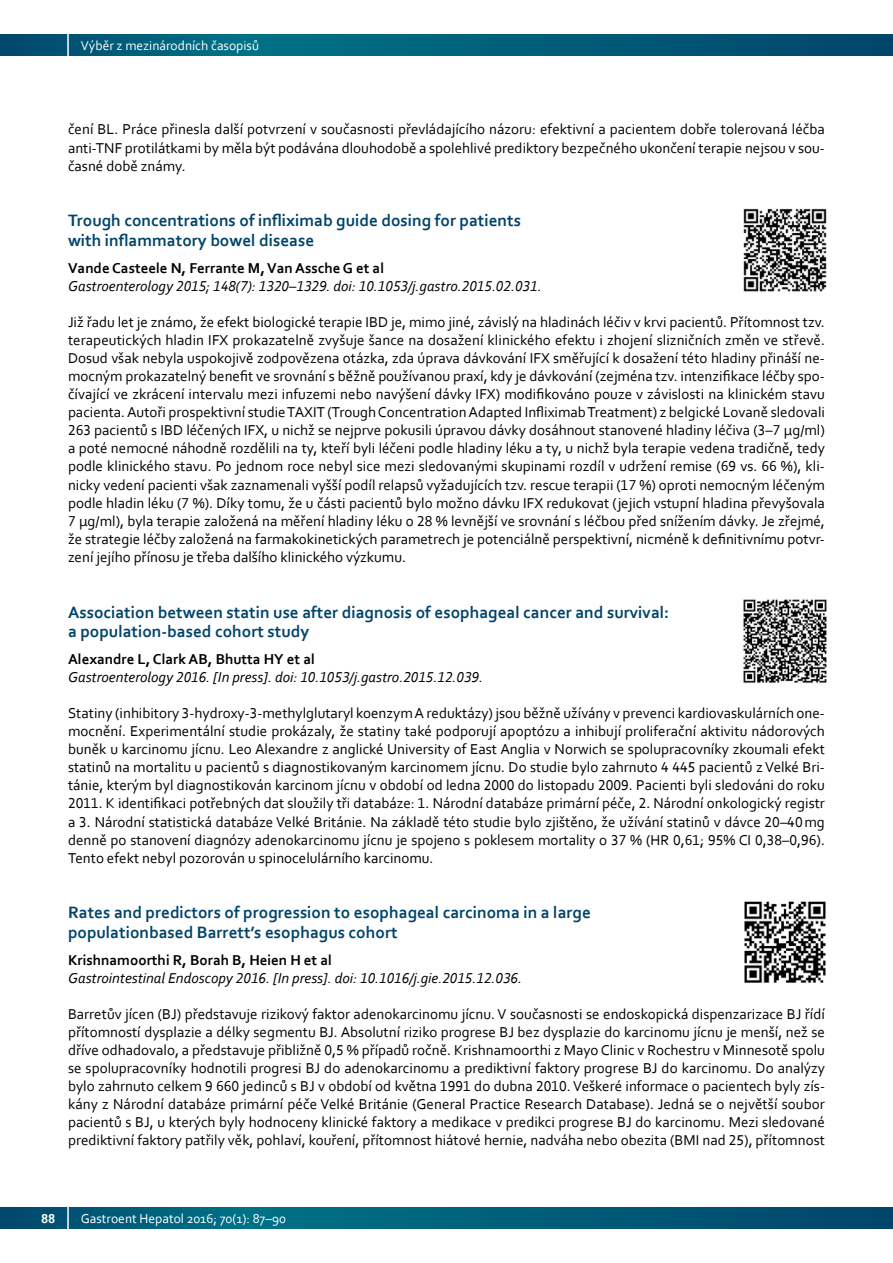
<style>
.page{position:relative;width:893px;height:1263px;background:#fff}
.page>*{position:absolute;margin:0;border:0;box-sizing:border-box;transform-origin:0 0}
.t1{font:700 17.25px/19.6px "Corbel";color:#00446b}
.t2{font:15px/18.1px "Corbel";color:#000;text-align:justify}
.t3{font:italic 15px "Corbel";color:#000}
.t4{font:700 15px "Corbel";color:#000}
.t5{font:13.5px "Corbel";color:#fff}
.t6{font:700 13.5px "Corbel";color:#fff}
</style>
<div class="page">
<svg style="left:0;top:34px;width:893px;height:22px;background:#005b79"></svg>
<hr style="left:67px;top:0;width:2px;height:74px;background:#fff">
<svg style="left:0;top:1207px;width:893px;height:22px;background:#005b79"></svg>
<hr style="left:67px;top:1185px;width:2px;height:74px;background:#fff">
<img style="left:743px;top:208px;width:84px;height:84px">
<img style="left:743px;top:599px;width:84px;height:84px">
<img style="left:744px;top:901px;width:82px;height:82px">
<p class="t5" style="left:81px;top:37px;width:180px">Výběr z mezinárodních časopisů</p>
<p class="t5" style="left:81px;top:37px;width:279px">Hereditárny angioedém k príčina bolestí brucha</p>
<p class="t2" style="left:68px;top:120px;width:758px">čení BL. Práce přinesla další potvrzení v současnosti převládajícího názoru: efektivní a pacientem dobře tolerovaná léčba anti-TNF protilátkami by měla být podávána dlouhodobě a spolehlivé prediktory bezpečného ukončení terapie nejsou v sou&shy;časné době známy.</p>
<p class="t1" style="left:68px;top:210px;width:454px">Trough concentrations of infliximab guide dosing for patients with inflammatory bowel disease</p>
<p class="t4" style="left:68px;top:258px;width:318px">Vande Casteele N, Ferrante M, Van Assche G et al</p>
<p class="t3" style="left:68px;top:276px;width:475px">Gastroenterology 2015; 148(7): 1320–1329. doi: 10.1053/j.gastro.2015.02.031.</p>
<p class="t2" style="left:68px;top:312px;width:758px">Již řadu let je známo, že efekt biologické terapie IBD je, mimo jiné, závislý na hladinách léčiv v krvi pacientů. Přítomnost tzv. terapeutických hladin IFX prokazatelně zvyšuje šance na dosažení klinického efektu i zhojení slizničních změn ve střevě.<br>Dosud však nebyla uspokojivě zodpovězena otázka, zda úprava dávkování IFX směřující k dosažení této hladiny přináší ne&shy;mocným prokazatelný benefit ve srovnání s běžně používanou praxí, kdy je dávkování (zejména tzv. intenzifikace léčby spo&shy;čívající ve zkrácení intervalu mezi infuzemi nebo navýšení dávky IFX) modifikováno pouze v závislosti na klinickém stavu pacienta. Autoři prospektivní studie TAXIT (Trough Concentration Adapted Infliximab Treatment) z belgické Lovaně sledovali 263 pacientů s IBD léčených IFX, u nichž se nejprve pokusili úpravou dávky dosáhnout stanovené hladiny léčiva (3–7 µg/ml) a poté nemocné náhodně rozdělili na ty, kteří byli léčeni podle hladiny léku a ty, u nichž byla terapie vedena tradičně, tedy podle klinického stavu. Po jednom roce nebyl sice mezi sledovanými skupinami rozdíl v udržení remise (69 vs. 66 %), kli&shy;nicky vedení pacienti však zaznamenali vyšší podíl relapsů vyžadujících tzv. rescue terapii (17 %) oproti nemocným léčeným podle hladin léku (7 %). Díky tomu, že u části pacientů bylo možno dávku IFX redukovat (jejich vstupní hladina převyšovala 7 µg/ml), byla terapie založená na měření hladiny léku o 28 % levnější ve srovnání s léčbou před snížením dávky. Je zřejmé, že strategie léčby založená na farmakokinetických parametrech je potenciálně perspektivní, nicméně k definitivnímu potvr&shy;zení jejího přínosu je třeba dalšího klinického výzkumu.</p>
<p class="t1" style="left:68px;top:602px;width:603px">Association between statin use after diagnosis of esophageal cancer and survival: a population-based cohort study</p>
<p class="t4" style="left:68px;top:649px;width:248px">Alexandre L, Clark AB, Bhutta HY et al</p>
<p class="t3" style="left:68px;top:668px;width:417px">Gastroenterology 2016. [In press]. doi: 10.1053/j.gastro.2015.12.039.</p>
<p class="t2" style="left:68px;top:704px;width:758px">Statiny (inhibitory 3-hydroxy-3-methylglutaryl koenzym A reduktázy) jsou běžně užívány v prevenci kardiovaskulárních one&shy;mocnění. Experimentální studie prokázaly, že statiny také podporují apoptózu a inhibují proliferační aktivitu nádorových buněk u karcinomu jícnu. Leo Alexandre z anglické University of East Anglia v Norwich se spolupracovníky zkoumali efekt statinů na mortalitu u pacientů s diagnostikovaným karcinomem jícnu. Do studie bylo zahrnuto 4 445 pacientů z Velké Bri&shy;tánie, kterým byl diagnostikován karcinom jícnu v období od ledna 2000 do listopadu 2009. Pacienti byli sledováni do roku 2011. K identifikaci potřebných dat sloužily tři databáze: 1. Národní databáze primární péče, 2. Národní onkologický registr a 3. Národní statistická databáze Velké Británie. Na základě této studie bylo zjištěno, že užívání statinů v dávce 20–40mg denně po stanovení diagnózy adenokarcinomu jícnu je spojeno s poklesem mortality o 37 % (HR 0,61; 95% CI 0,38–0,96).<br>Tento efekt nebyl pozorován u spinocelulárního karcinomu.</p>
<p class="t1" style="left:68px;top:902px;width:524px">Rates and predictors of progression to esophageal carcinoma in a large populationbased Barrett’s esophagus cohort</p>
<p class="t4" style="left:68px;top:950px;width:265px">Krishnamoorthi R, Borah B, Heien H et al</p>
<p class="t3" style="left:68px;top:968px;width:456px">Gastrointestinal Endoscopy 2016. [In press]. doi: 10.1016/j.gie.2015.12.036.</p>
<p class="t2" style="left:68px;top:1004px;width:758px">Barretův jícen (BJ) představuje rizikový faktor adenokarcinomu jícnu. V současnosti se endoskopická dispenzarizace BJ řídí přítomností dysplazie a délky segmentu BJ. Absolutní riziko progrese BJ bez dysplazie do karcinomu jícnu je menší, než se dříve odhadovalo, a představuje přibližně 0,5 % případů ročně. Krishnamoorthi z Mayo Clinic v Rochestru v Minnesotě spolu se spolupracovníky hodnotili progresi BJ do adenokarcinomu a prediktivní faktory progrese BJ do karcinomu. Do analýzy bylo zahrnuto celkem 9 660 jedinců s BJ v období od května 1991 do dubna 2010. Veškeré informace o pacientech byly zís&shy;kány z Národní databáze primární péče Velké Británie (General Practice Research Database). Jedná se o největší soubor pacientů s BJ, u kterých byly hodnoceny klinické faktory a medikace v predikci progrese BJ do karcinomu. Mezi sledované prediktivní faktory patřily věk, pohlaví, kouření, přítomnost hiátové hernie, nadváha nebo obezita (BMI nad 25), přítomnost</p>
<p class="t6" style="left:41px;top:1210px;width:16px">88</p>
<p class="t5" style="left:81px;top:1210px;width:207px">Gastroent Hepatol 2016; 70(1): 87–90</p>
</div>
